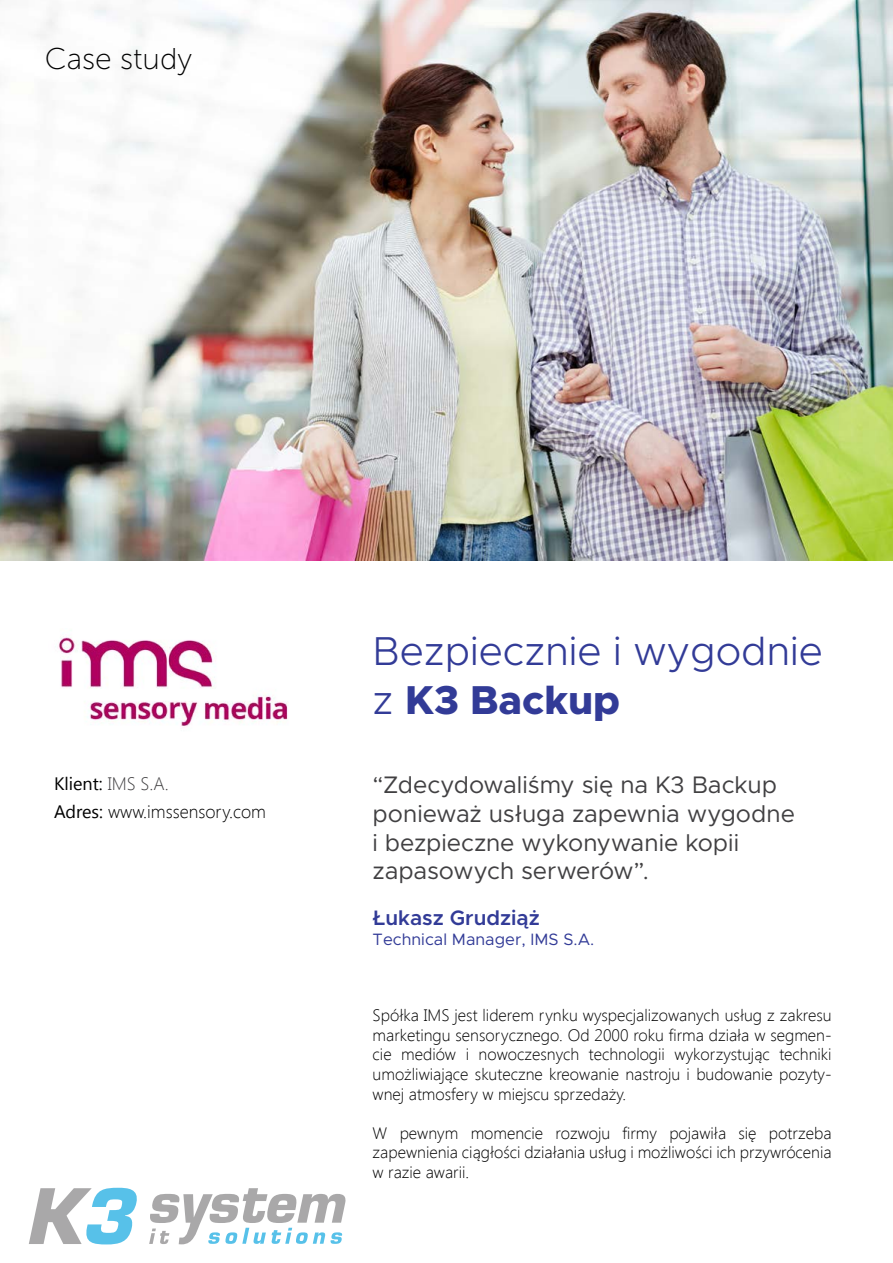
<style>
.page{position:relative;width:893px;height:1263px;background:#fff}
.page>*{position:absolute;margin:0;border:0;box-sizing:border-box;transform-origin:0 0}
.t1{font:300 40.5px/48.6px "Metropolis";color:#323b97}
.t2{font:30px "Museo Sans 100";color:#000}
.t3{font:24px/28.8px "Metropolis";color:#414042}
.t4{font:600 21px "Metropolis";color:#323b97}
.t5{font:300 18px/27.3px "Segoe UI";color:#000}
.t6{font:300 16.5px/19.5px "Segoe UI";color:#000;text-align:justify}
.t7{font:16.5px "Metropolis";color:#323b97}
.s1{font-weight:400}
.s2{color:#414042}
.s3{font-weight:800}
</style>
<div class="page">
<img style="left:0;top:0;width:893px;height:560px">
<img style="left:58px;top:637px;width:230px;height:91px">
<svg style="left:29px;top:1188px;width:108px;height:56px"></svg>
<svg style="left:149px;top:1188px;width:197px;height:56px"></svg>
<h2 class="t2" style="left:45px;top:43px;width:149px">Case study</h2>
<p class="t5" style="left:54px;top:770px;width:213px"><span class="s1">Klient:</span> <span class="s2">IMS S.A.<br></span><span class="s1">Adres:</span> www.imssensory.com</p>
<h1 class="t1" style="left:373px;top:627px;width:452px">Bezpiecznie i wygodnie z <span class="s3">K3 Backup</span></h1>
<h3 class="t3" style="left:373px;top:770px;width:424px">“Zdecydowaliśmy się na K3 Backup ponieważ usługa zapewnia wygodne i bezpieczne wykonywanie kopii zapasowych serwerów”.</h3>
<p class="t4" style="left:373px;top:904px;width:169px">Łukasz Grudziąż</p>
<p class="t7" style="left:373px;top:929px;width:223px">Technical Manager, IMS S.A.</p>
<p class="t6" style="left:373px;top:1005px;width:461px">Spółka IMS jest liderem rynku wyspecjalizowanych usług z zakresu marketingu sensorycznego. Od 2000 roku firma działa w segmen&shy;cie mediów i nowoczesnych technologii wykorzystując techniki umożliwiające skuteczne kreowanie nastroju i budowanie pozyty&shy;wnej atmosfery w miejscu sprzedaży.</p>
<p class="t6" style="left:373px;top:1122px;width:461px">W pewnym momencie rozwoju firmy pojawiła się potrzeba zapewnienia ciągłości działania usług i możliwości ich przywrócenia w razie awarii.</p>
</div>
